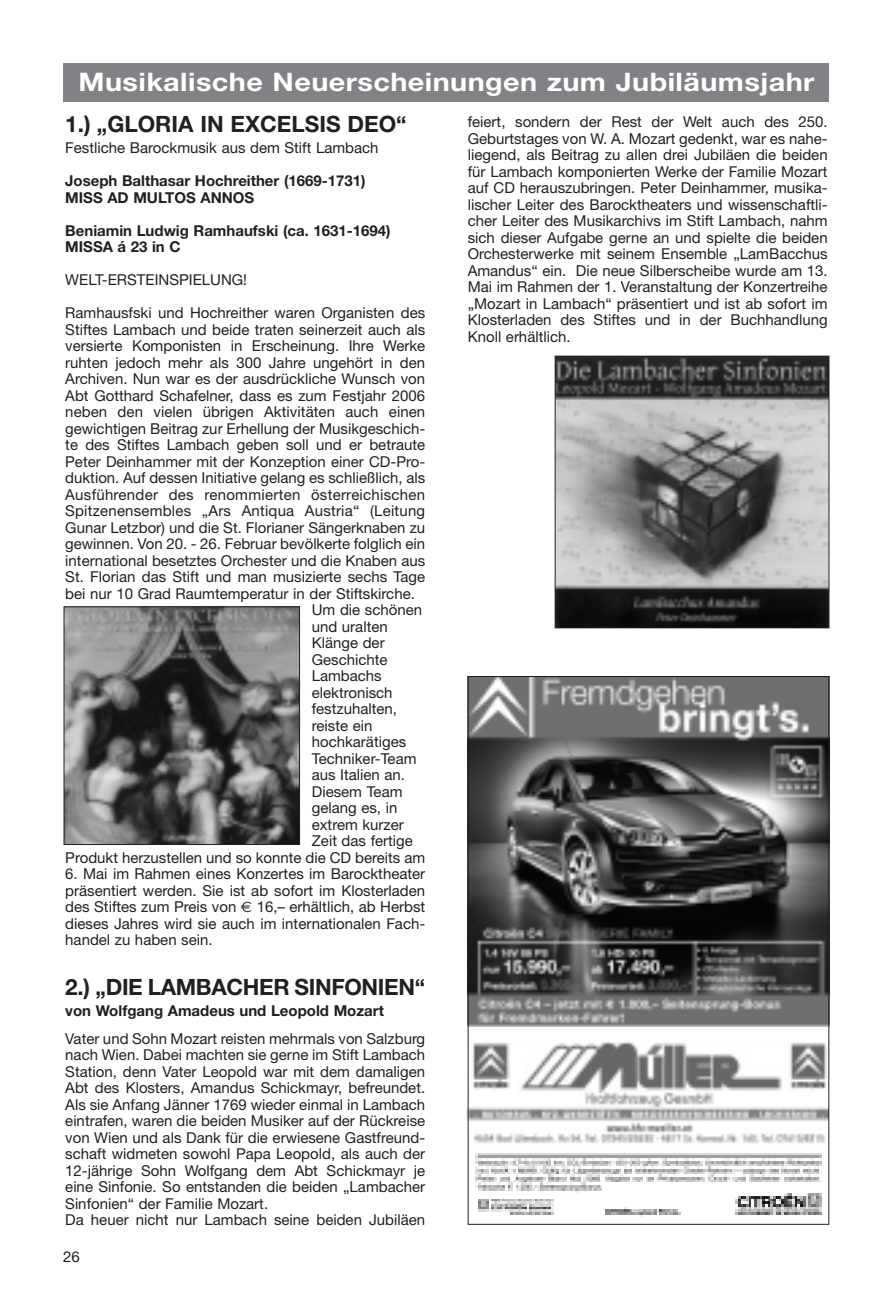
<style>
.page{position:relative;width:893px;height:1297px;background:#fff}
.page>*{position:absolute;margin:0;border:0;box-sizing:border-box;transform-origin:0 0}
.t1{font:700 25.5px "Helvetica Neue";letter-spacing:.015em;color:#fff;scale:1.13 1}
.t2{font:700 22.5px "Helvetica Neue";letter-spacing:-.015em;color:#231f20}
.t3{font:15px/16.5px "Helvetica Neue";color:#231f20;text-align:justify}
.t4{font:700 15px/16.5px "Helvetica Neue";color:#231f20}
.t5{font:15px "Helvetica Neue";letter-spacing:.02em;color:#231f20}
.s1{font-family:"Euro Sans"}
</style>
<div class="page">
<img style="left:466px;top:1039px;width:361px;height:108px">
<img style="left:475px;top:1153px;width:347px;height:65px">
<img style="left:470px;top:678px;width:357px;height:349px">
<div style="left:64px;top:64px;width:765px;height:38px;background:#808285"></div>
<img style="left:66px;top:609px;width:232px;height:234px">
<div style="left:64px;top:607px;width:236px;height:238px;border:1px solid #231f20"></div>
<img style="left:557px;top:358px;width:270px;height:268px">
<div style="left:555px;top:356px;width:274px;height:272px;border:1px solid #231f20"></div>
<h1 class="t1" style="left:78px;top:73px;width:653px">Musikalische Neuerscheinungen zum Jubiläumsjahr</h1>
<h2 class="t2" style="left:65px;top:116px;width:343px">1.) „GLORIA IN EXCELSIS DEO“</h2>
<p class="t3" style="left:65px;top:141px;width:315px">Festliche Barockmusik aus dem Stift Lambach</p>
<p class="t4" style="left:65px;top:174px;width:302px">Joseph Balthasar Hochreither (1669-1731)<br>MISS AD MULTOS ANNOS</p>
<p class="t4" style="left:65px;top:224px;width:327px">Beniamin Ludwig Ramhaufski (ca. 1631-1694)<br>MISSA á 23 in C</p>
<p class="t3" style="left:65px;top:273px;width:183px">WELT-ERSTEINSPIELUNG!</p>
<p class="t3" style="left:65px;top:306px;width:361px">Ramhausfski und Hochreither waren Organisten des</p>
<p class="t3" style="left:65px;top:323px;width:361px">Stiftes Lambach und beide traten seinerzeit auch als</p>
<p class="t3" style="left:65px;top:339px;width:361px">versierte Komponisten in Erscheinung. Ihre Werke</p>
<p class="t3" style="left:65px;top:356px;width:361px">ruhten jedoch mehr als 300 Jahre ungehört in den</p>
<p class="t3" style="left:65px;top:372px;width:361px">Archiven. Nun war es der ausdrückliche Wunsch von</p>
<p class="t3" style="left:65px;top:389px;width:361px">Abt Gotthard Schafelner, dass es zum Festjahr 2006</p>
<p class="t3" style="left:65px;top:405px;width:361px">neben den vielen übrigen Aktivitäten auch einen</p>
<p class="t3" style="left:65px;top:422px;width:361px">gewichtigen Beitrag zur Erhellung der Musikgeschich-</p>
<p class="t3" style="left:65px;top:438px;width:361px">te des Stiftes Lambach geben soll und er betraute</p>
<p class="t3" style="left:65px;top:455px;width:361px">Peter Deinhammer mit der Konzeption einer CD-Pro-</p>
<p class="t3" style="left:65px;top:471px;width:361px">duktion. Auf dessen Initiative gelang es schließlich, als</p>
<p class="t5" style="left:65px;top:489px;width:361px">Ausführender des renommierten österreichischen</p>
<p class="t3" style="left:65px;top:504px;width:361px">Spitzenensembles „Ars Antiqua Austria“ (Leitung</p>
<p class="t3" style="left:65px;top:521px;width:361px">Gunar Letzbor) und die St. Florianer Sängerknaben zu</p>
<p class="t3" style="left:65px;top:537px;width:361px">gewinnen. Von 20. - 26. Februar bevölkerte folglich ein</p>
<p class="t3" style="left:65px;top:554px;width:361px">international besetztes Orchester und die Knaben aus</p>
<p class="t3" style="left:65px;top:570px;width:361px">St. Florian das Stift und man musizierte sechs Tage</p>
<p class="t3" style="left:65px;top:587px;width:351px">bei nur 10 Grad Raumtemperatur in der Stiftskirche.</p>
<p class="t3" style="left:312px;top:603px;width:112px">Um die schönen</p>
<p class="t3" style="left:312px;top:620px;width:77px">und uralten</p>
<p class="t3" style="left:312px;top:636px;width:74px">Klänge der</p>
<p class="t3" style="left:312px;top:653px;width:77px">Geschichte</p>
<p class="t3" style="left:312px;top:669px;width:72px">Lambachs</p>
<p class="t3" style="left:312px;top:686px;width:82px">elektronisch</p>
<p class="t3" style="left:312px;top:702px;width:87px">festzuhalten,</p>
<p class="t3" style="left:312px;top:719px;width:62px">reiste ein</p>
<p class="t3" style="left:312px;top:735px;width:96px">hochkarätiges</p>
<p class="t3" style="left:312px;top:752px;width:106px">Techniker-Team</p>
<p class="t3" style="left:312px;top:768px;width:95px">aus Italien an.</p>
<p class="t3" style="left:312px;top:785px;width:92px">Diesem Team</p>
<p class="t3" style="left:312px;top:801px;width:87px">gelang es, in</p>
<p class="t3" style="left:312px;top:818px;width:94px">extrem kurzer</p>
<p class="t3" style="left:312px;top:834px;width:103px">Zeit das fertige</p>
<p class="t3" style="left:65px;top:851px;width:361px">Produkt herzustellen und so konnte die CD bereits am</p>
<p class="t3" style="left:65px;top:867px;width:361px">6. Mai im Rahmen eines Konzertes im Barocktheater präsentiert werden. Sie ist ab sofort im Klosterladen des Stiftes zum Preis von <span class="s1">€</span> 16,– erhältlich, ab Herbst dieses Jahres wird sie auch im internationalen Fach&shy;handel zu haben sein.</p>
<h2 class="t2" style="left:65px;top:979px;width:361px">2.) „DIE LAMBACHER SINFONIEN“</h2>
<p class="t4" style="left:65px;top:1004px;width:320px">von Wolfgang Amadeus und Leopold Mozart</p>
<p class="t3" style="left:65px;top:1031px;width:361px;text-align:left">Vater und Sohn Mozart reisten mehrmals von Salzburg nach Wien. Dabei machten sie gerne im Stift Lambach Station, denn Vater Leopold war mit dem damaligen Abt des Klosters, Amandus Schickmayr, befreundet.<br>Als sie Anfang Jänner 1769 wieder einmal in Lambach eintrafen, waren die beiden Musiker auf der Rückreise von Wien und als Dank für die erwiesene Gastfreund&shy;schaft widmeten sowohl Papa Leopold, als auch der 12-jährige Sohn Wolfgang dem Abt Schickmayr je eine Sinfonie. So entstanden die beiden „Lambacher Sinfonien“ der Familie Mozart.<br>Da heuer nicht nur Lambach seine beiden Jubiläen</p>
<p class="t3" style="left:468px;top:115px;width:361px">feiert, sondern der Rest der Welt auch des 250.<br>Geburtstages von W. A. Mozart gedenkt, war es nahe&shy;liegend, als Beitrag zu allen drei Jubiläen die beiden für Lambach komponierten Werke der Familie Mozart auf CD herauszubringen. Peter Deinhammer, musika&shy;lischer Leiter des Barocktheaters und wissenschaftli&shy;cher Leiter des Musikarchivs im Stift Lambach, nahm sich dieser Aufgabe gerne an und spielte die beiden Orchesterwerke mit seinem Ensemble „LamBacchus Amandus“ ein. Die neue Silberscheibe wurde am 13.<br>Mai im Rahmen der 1. Veranstaltung der Konzertreihe „Mozart in Lambach“ präsentiert und ist ab sofort im Klosterladen des Stiftes und in der Buchhandlung Knoll erhältlich.</p>
<p class="t3" style="left:63px;top:1250px;width:18px">26</p>
</div>
